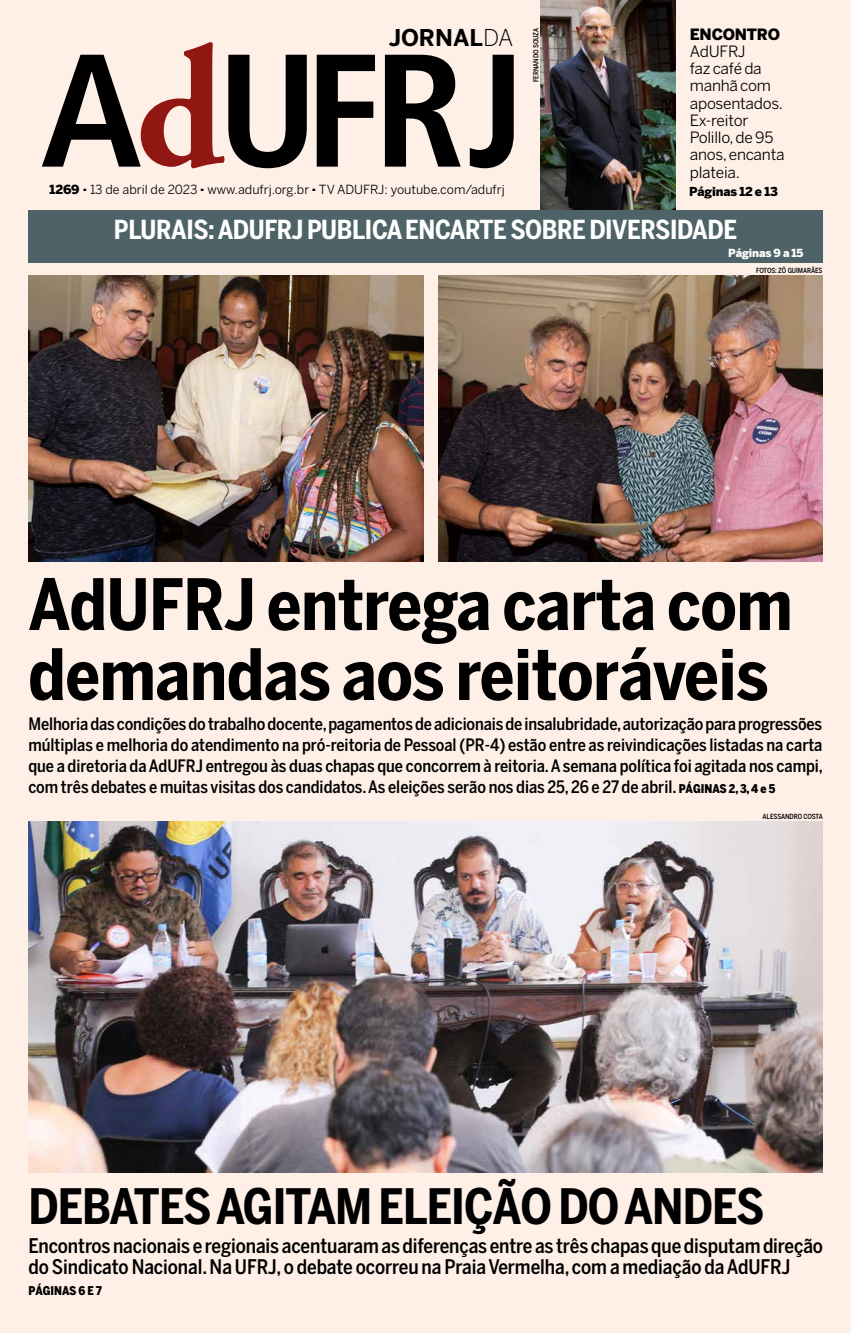
<style>
.page{position:relative;width:851px;height:1333px;background:#fff}
.page>*{position:absolute;margin:0;border:0;box-sizing:border-box;transform-origin:0 0}
.t1{font:700 70px/70px "Benton Sans Cond";letter-spacing:-.005em;color:#000}
.t2{font:700 48.4px "Benton Sans Cond";letter-spacing:-.02em;color:#000}
.t3{font:700 26px "Benton Sans Cond";letter-spacing:-.015em;color:#fff}
.t4{font:700 23px "Benton Sans";color:#000}
.t5{font:500 20px/21px "Benton Sans Cond";letter-spacing:-.005em;color:#000}
.t6{font:500 17px/21px "Benton Sans Cond";color:#000;text-align:justify}
.t7{font:15.5px/17.2px "Benton Sans";letter-spacing:-.015em;color:#000}
.t8{font:900 15.5px "Benton Sans";letter-spacing:-.015em;color:#000}
.t9{font:12.5px "Benton Sans";color:#000}
.t10{font:900 12.3px "Benton Sans";letter-spacing:-.015em;color:#000}
.t11{font:900 12px "Benton Sans Cond";color:#000}
.t12{font:900 11.1px "Benton Sans";letter-spacing:-.015em;color:#fff}
.t13{font:500 7px "Benton Sans Cond";letter-spacing:-.01em;color:#000}
.s1{font-weight:300}
.s2{font-weight:900}
.s3{font-weight:900;font-size:12px}
</style>
<div class="page">
<div style="left:0;top:0;width:850px;height:1332px;background:#fef0e7"></div>
<svg style="left:316px;top:55px;width:59px;height:112px"></svg>
<svg style="left:385px;top:55px;width:75px;height:112px"></svg>
<svg style="left:469px;top:55px;width:44px;height:113px"></svg>
<svg style="left:42px;top:42px;width:265px;height:126px"></svg>
<img style="left:540px;top:0;width:135px;height:210px">
<div style="left:28px;top:210px;width:794px;height:52px;background:#4e6367"></div>
<img style="left:28px;top:821px;width:794px;height:351px">
<img style="left:28px;top:275px;width:395px;height:286px">
<img style="left:438px;top:275px;width:384px;height:286px">
<h3 class="t4" style="left:388px;top:24px;width:126px">JORNAL<span class="s1">DA</span></h3>
<p class="t13" style="left:531px;top:82px;width:55px;rotate:-90deg">FERNANDO SOUZA</p>
<p class="t9" style="left:50px;top:182px;width:456px"><span class="s2">1269 </span><sup>.</sup> 13 de abril de 2023 <sup>.</sup> www.adufrj.org.br <sup>.</sup> TV ADUFRJ: youtube.com/adufrj</p>
<p class="t8" style="left:689px;top:25px;width:92px">ENCONTRO</p>
<p class="t7" style="left:689px;top:43px;width:96px">AdUFRJ<br>faz café da manhã com aposentados.<br>Ex-reitor<br>Polillo, de 95 anos, encanta plateia.</p>
<p class="t10" style="left:689px;top:184px;width:90px">Páginas 12 e 13</p>
<h3 class="t3" style="left:114px;top:214px;width:624px">PLURAIS: ADUFRJ PUBLICA ENCARTE SOBRE DIVERSIDADE</h3>
<p class="t12" style="left:728px;top:246px;width:77px">Páginas 9 a 15</p>
<p class="t13" style="left:756px;top:267px;width:68px">FOTOS: ZÔ GUIMARÃES</p>
<h1 class="t1" style="left:28px;top:569px;width:765px">AdUFRJ entrega carta com demandas aos reitoráveis</h1>
<p class="t6" style="left:28px;top:713px;width:796px">Melhoria das condições do trabalho docente, pagamentos de adicionais de insalubridade, autorização para progressões múltiplas e melhoria do atendimento na pró-reitoria de Pessoal (PR-4) estão entre as reivindicações listadas na carta que a diretoria da AdUFRJ entregou às duas chapas que concorrem à reitoria. A semana política foi agitada nos campi, com três debates e muitas visitas dos candidatos. As eleições serão nos dias 25, 26 e 27 de abril. <span class="s3">PÁGINAS 2, 3, 4 e 5</span></p>
<p class="t13" style="left:762px;top:812px;width:62px">ALESSANDRO COSTA</p>
<h2 class="t2" style="left:28px;top:1177px;width:737px">DEBATES AGITAM ELEIÇÃO DO ANDES</h2>
<p class="t5" style="left:28px;top:1234px;width:796px">Encontros nacionais e regionais acentuaram as diferenças entre as três chapas que disputam direção do Sindicato Nacional. Na UFRJ, o debate ocorreu na Praia Vermelha, com a mediação da AdUFRJ</p>
<p class="t11" style="left:28px;top:1283px;width:75px">PÁGINAS 6 E 7</p>
</div>
